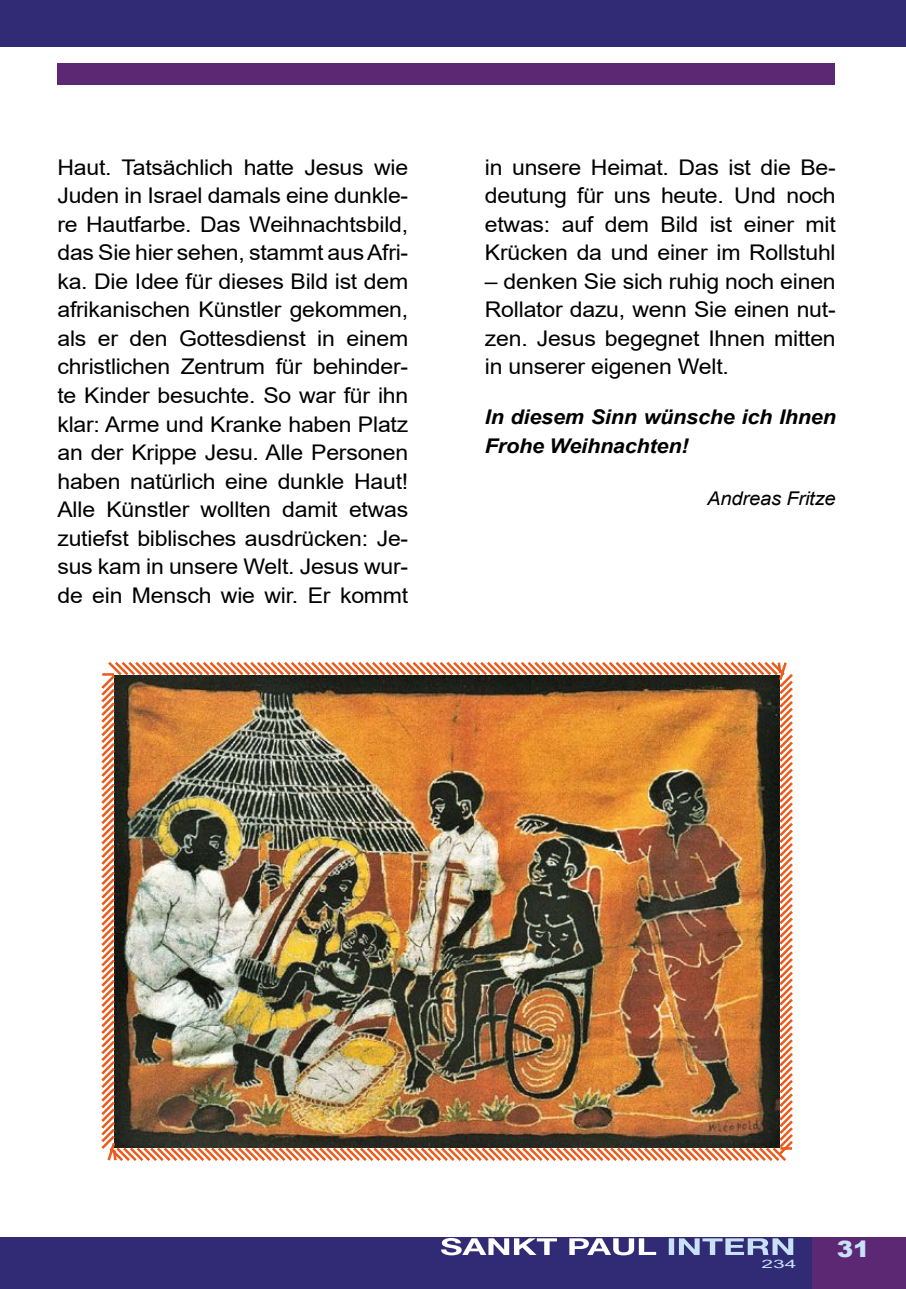
<style>
.page{position:relative;width:906px;height:1289px;background:#fff}
.page>*{position:absolute;margin:0;border:0;box-sizing:border-box;transform-origin:0 0}
.t1{font:900 22.5px "Arial";color:#c8e1f6;scale:1.1 1}
.t2{font:21.6px/28.5px "Arial";letter-spacing:-.01em;color:#000;text-align:justify;scale:1.07 1}
.t3{font:italic 700 20.25px/28.5px "Arial";letter-spacing:-.01em;color:#000;scale:1.07 1}
.t4{font:italic 18.9px "Arial";letter-spacing:-.01em;color:#000;scale:1.07 1}
.t5{font:11.55px "Arial";color:#c8e1f6;scale:1.82 1}
</style>
<div class="page">
<div style="left:0;top:0;width:906px;height:47px;background:#312a74"></div>
<div style="left:0;top:1237px;width:812px;height:51px;background:#312a74"></div>
<div style="left:812px;top:1237px;width:94px;height:51px;background:#5c2874"></div>
<svg style="left:669px;top:1238px;width:124px;height:16px"></svg>
<svg style="left:441px;top:1238px;width:215px;height:17px"></svg>
<div style="left:57px;top:64px;width:777px;height:21px;background:#5c2874"></div>
<img style="left:101px;top:662px;width:692px;height:499px">
<p class="t2" style="left:57px;top:153px;width:329px">Haut. Tatsächlich hatte Jesus wie Juden in Israel damals eine dunkle&shy;re Hautfarbe. Das Weihnachtsbild, das Sie hier sehen, stammt aus Afri&shy;ka. Die Idee für dieses Bild ist dem afrikanischen Künstler gekommen, als er den Gottesdienst in einem christlichen Zentrum für behinder&shy;te Kinder besuchte. So war für ihn klar: Arme und Kranke haben Platz an der Krippe Jesu. Alle Personen haben natürlich eine dunkle Haut!<br>Alle Künstler wollten damit etwas zutiefst biblisches ausdrücken: Je&shy;sus kam in unsere Welt. Jesus wur&shy;de ein Mensch wie wir. Er kommt</p>
<p class="t2" style="left:485px;top:153px;width:329px">in unsere Heimat. Das ist die Be&shy;deutung für uns heute. Und noch etwas: auf dem Bild ist einer mit Krücken da und einer im Rollstuhl</p>
<p class="t2" style="left:485px;top:267px;width:329px">– denken Sie sich ruhig noch einen Rollator dazu, wenn Sie einen nut&shy;zen. Jesus begegnet Ihnen mitten in unserer eigenen Welt.</p>
<p class="t3" style="left:485px;top:403px;width:329px">In diesem Sinn wünsche ich Ihnen<br>Frohe Weihnachten!</p>
<p class="t4" style="left:707px;top:486px;width:122px">Andreas Fritze</p>
<p class="t5" style="left:761px;top:1255px;width:21px">234</p>
<p class="t1" style="left:837px;top:1232px;width:32px">31</p>
</div>
